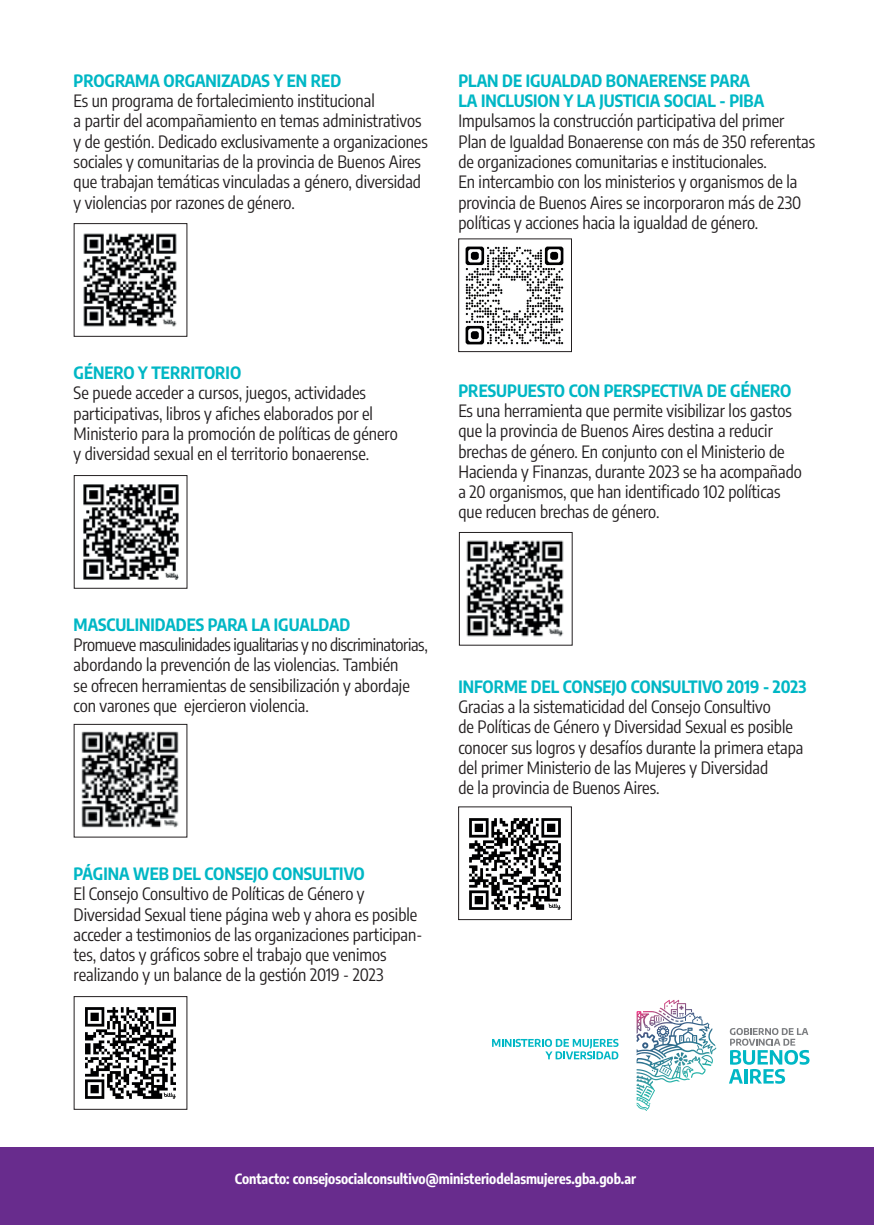
<style>
.page{position:relative;width:874px;height:1225px;background:#fff}
.page>*{position:absolute;margin:0;border:0;box-sizing:border-box;transform-origin:0 0}
.t1{font:16.8px/20.2px "Encode Sans Condensed";color:#231f20}
.t2{font:700 16.8px/20.2px "Encode Sans Condensed";color:#00b7c5}
.t3{font:700 14px "Encode Sans Condensed";letter-spacing:-.005em;color:#fff}
</style>
<div class="page">
<img style="left:458px;top:238px;width:114px;height:115px">
<img style="left:85px;top:1007px;width:91px;height:92px">
<img style="left:469px;top:818px;width:92px;height:92px">
<div style="left:458px;top:806px;width:113px;height:114px;border:1px solid #231f20"></div>
<svg style="left:729px;top:1028px;width:80px;height:55px"></svg>
<svg style="left:492px;top:1039px;width:126px;height:20px"></svg>
<svg style="left:642px;top:999px;width:52px;height:34px"></svg>
<div style="left:0;top:1147px;width:873px;height:78px;background:#682c8d"></div>
<img style="left:73px;top:223px;width:104px;height:113px">
<img style="left:73px;top:475px;width:115px;height:114px">
<img style="left:73px;top:723px;width:115px;height:114px">
<div style="left:458px;top:239px;width:113px;height:113px;border:1px solid #231f20"></div>
<img style="left:458px;top:532px;width:115px;height:114px">
<div style="left:459px;top:532px;width:113px;height:113px;border:1px solid #231f20"></div>
<p class="t2" style="left:74px;top:69px;width:269px">PROGRAMA ORGANIZADAS Y EN RED</p>
<p class="t1" style="left:74px;top:90px;width:355px">Es un programa de fortalecimiento institucional<br>a partir del acompañamiento en temas administrativos y de gestión. Dedicado exclusivamente a organizaciones sociales y comunitarias de la provincia de Buenos Aires que trabajan temáticas vinculadas a género, diversidad y violencias por razones de género.</p>
<p class="t2" style="left:458px;top:69px;width:307px">PLAN DE IGUALDAD BONAERENSE PARA<br>LA INCLUSION Y LA JUSTICIA SOCIAL - PIBA</p>
<p class="t1" style="left:458px;top:110px;width:358px">Impulsamos la construcción participativa del primer Plan de Igualdad Bonaerense con más de 350 referentas de organizaciones comunitarias e institucionales.<br>En intercambio con los ministerios y organismos de la provincia de Buenos Aires se incorporaron más de 230 políticas y acciones hacia la igualdad de género.</p>
<p class="t2" style="left:74px;top:361px;width:169px">GÉNERO Y TERRITORIO</p>
<p class="t1" style="left:74px;top:382px;width:325px">Se puede acceder a cursos, juegos, actividades participativas, libros y afiches elaborados por el Ministerio para la promoción de políticas de género y diversidad sexual en el territorio bonaerense.</p>
<p class="t2" style="left:458px;top:379px;width:334px">PRESUPUESTO CON PERSPECTIVA DE GÉNERO</p>
<p class="t1" style="left:458px;top:400px;width:345px">Es una herramienta que permite visibilizar los gastos que la provincia de Buenos Aires destina a reducir brechas de género. En conjunto con el Ministerio de Hacienda y Finanzas, durante 2023 se ha acompañado a 20 organismos, que han identificado 102 políticas que reducen brechas de género.</p>
<p class="t2" style="left:74px;top:613px;width:278px">MASCULINIDADES PARA LA IGUALDAD</p>
<p class="t1" style="left:74px;top:634px;width:355px">Promueve masculinidades igualitarias y no discriminatorias, abordando la prevención de las violencias. También<br>se ofrecen herramientas de sensibilización y abordaje con varones que ejercieron violencia.</p>
<p class="t2" style="left:74px;top:862px;width:292px">PÁGINA WEB DEL CONSEJO CONSULTIVO</p>
<p class="t1" style="left:74px;top:883px;width:350px">El Consejo Consultivo de Políticas de Género y Diversidad Sexual tiene página web y ahora es posible acceder a testimonios de las organizaciones participan&shy;tes, datos y gráficos sobre el trabajo que venimos realizando y un balance de la gestión 2019 - 2023</p>
<p class="t2" style="left:458px;top:675px;width:349px">INFORME DEL CONSEJO CONSULTIVO 2019 - 2023</p>
<p class="t1" style="left:458px;top:696px;width:346px">Gracias a la sistematicidad del Consejo Consultivo<br>de Políticas de Género y Diversidad Sexual es posible conocer sus logros y desafíos durante la primera etapa del primer Ministerio de las Mujeres y Diversidad<br>de la provincia de Buenos Aires.</p>
<p class="t3" style="left:235px;top:1168px;width:402px">Contacto: consejosocialconsultivo@ministeriodelasmujeres.gba.gob.ar</p>
</div>
